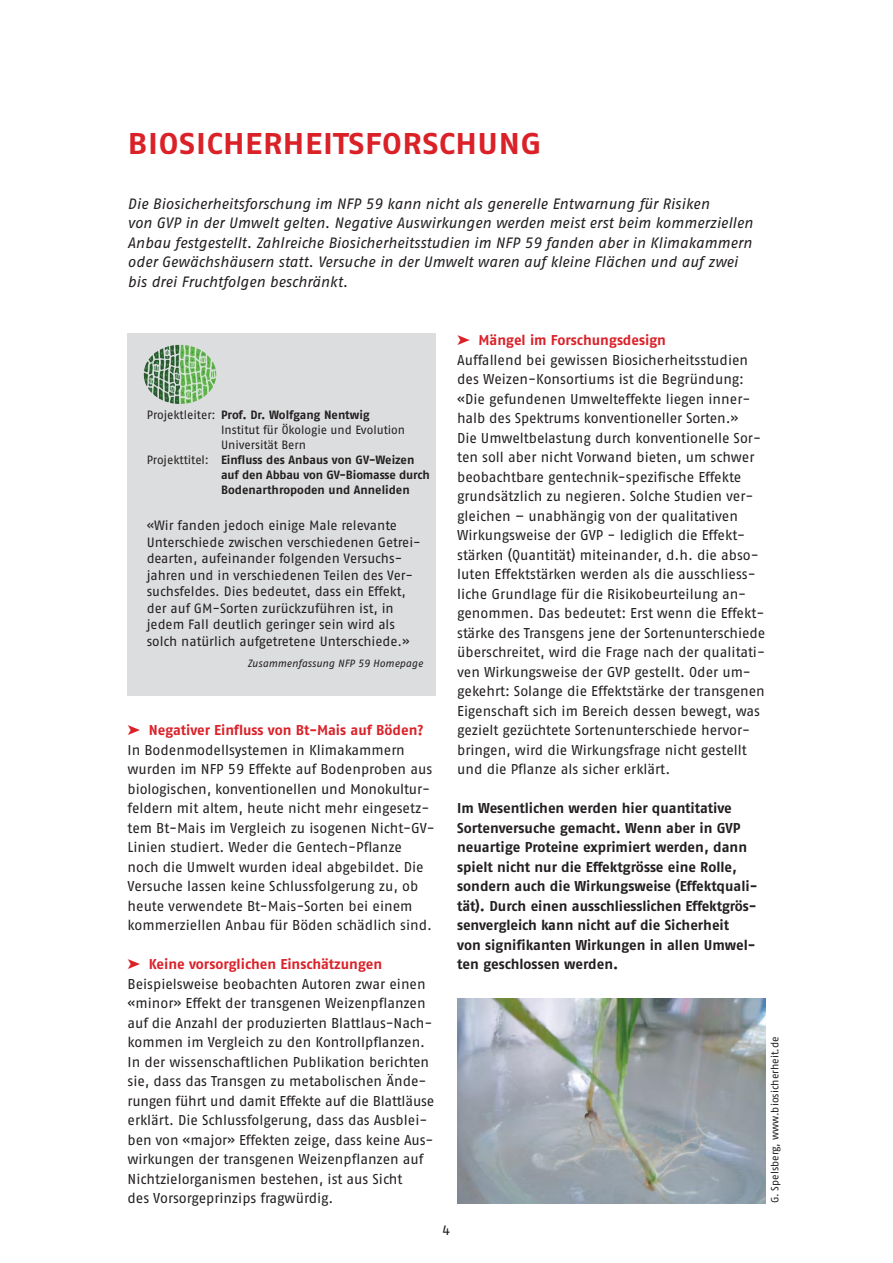
<style>
.page{position:relative;width:893px;height:1263px;background:#fff}
.page>*{position:absolute;margin:0;border:0;box-sizing:border-box;transform-origin:0 0}
.t1{font:30px "Fago Ex Bold Caps";color:#da2128}
.t2{font:italic 15px/19.5px "Fago No Regular Tf";color:#231f20}
.t3{font:14.25px/19.5px "Fago No Regular Tf";letter-spacing:-.005em;color:#231f20}
.t4{font:14.25px/19.5px "Fago No Bold Tf";letter-spacing:-.005em;color:#231f20}
.t5{font:14.25px "Fago No Bold Tf";color:#da2128}
.t6{font:13.5px/16.5px "Fago No Regular Tf";color:#231f20}
.t7{font:12px/15px "Fago No Bold Tf";color:#231f20}
.t8{font:12px/15px "Fago No Regular Tf";color:#231f20}
.t9{font:10.5px "Fago No Regular Tf";color:#231f20}
.t10{font:italic 10.5px "Fago No Regular Tf";color:#231f20}
.s1{font-family:"Fago No Regular Tf"}
</style>
<div class="page">
<div style="left:128px;top:334px;width:308px;height:362px;background:#dcddde"></div>
<img style="left:458px;top:998px;width:307px;height:205px">
<img style="left:148px;top:344px;width:58px;height:52px">
<h1 class="t1" style="left:128px;top:126px;width:416px">BIOSICHERHEITSFORSCHUNG</h1>
<p class="t2" style="left:128px;top:195px;width:627px">Die Biosicherheitsforschung im NFP 59 kann nicht als generelle Entwarnung für Risiken<br>von GVP in der Umwelt gelten. Negative Auswirkungen werden meist erst beim kommerziellen Anbau festgestellt. Zahlreiche Biosicherheitsstudien im NFP 59 fanden aber in Klimakammern oder Gewächshäusern statt. Versuche in der Umwelt waren auf kleine Flächen und auf zwei bis drei Fruchtfolgen beschränkt.</p>
<p class="t7" style="left:147px;top:408px;width:224px"><span class="s1">Projektleiter:</span> Prof. Dr. Wolfgang Nentwig</p>
<p class="t8" style="left:221px;top:423px;width:186px">Institut für Ökologie und Evolution<br>Universität Bern</p>
<p class="t7" style="left:221px;top:453px;width:210px;text-indent:-74px"><span class="s1">Projekttitel:</span> Einfluss des Anbaus von GV-Weizen auf den Abbau von GV-Biomasse durch<br>Bodenarthropoden und Anneliden</p>
<p class="t6" style="left:147px;top:518px;width:276px">«Wir fanden jedoch einige Male relevante Unterschiede zwischen verschiedenen Getrei&shy;dearten, aufeinander folgenden Versuchs - jahren und in verschiedenen Teilen des Ver&shy;suchsfeldes. Dies bedeutet, dass ein Effekt, der auf GM-Sorten zurückzuführen ist, in jedem Fall deutlich geringer sein wird als solch natürlich aufgetretene Unterschiede.»</p>
<p class="t10" style="left:248px;top:659px;width:177px">Zusammenfassung NFP 59 Homepage</p>
<p class="t5" style="left:128px;top:725px;width:298px">➤ Negativer Einfluss von Bt-Mais auf Böden?</p>
<p class="t3" style="left:128px;top:741px;width:309px">In Bodenmodellsystemen in Klimakammern wurden im NFP 59 Effekte auf Bodenproben aus biologischen, konventionellen und Monokultur&shy;feldern mit altem, heute nicht mehr eingesetz&shy;tem Bt-Mais im Vergleich zu isogenen Nicht-GV-Linien studiert. Weder die Gentech-Pflanze noch die Umwelt wurden ideal abgebildet. Die Versuche lassen keine Schlussfolgerung zu, ob heute verwendete Bt-Mais-Sorten bei einem kommerziellen Anbau für Böden schädlich sind.</p>
<p class="t5" style="left:128px;top:959px;width:256px">➤ Keine vorsorglichen Einschätzungen</p>
<p class="t3" style="left:128px;top:975px;width:308px">Beispielsweise beobachten Autoren zwar einen «minor» Effekt der transgenen Weizenpflanzen auf die Anzahl der produzierten Blattlaus-Nach - kommen im Vergleich zu den Kontrollpflanzen.<br>In der wissenschaftlichen Publikation berichten sie, dass das Transgen zu metabolischen Ände&shy;rungen führt und damit Effekte auf die Blattläuse erklärt. Die Schlussfolgerung, dass das Ausblei&shy;ben von «major» Effekten zeige, dass keine Aus - wirkungen der transgenen Weizenpflanzen auf Nichtzielorganismen bestehen, ist aus Sicht<br>des Vorsorgeprinzips fragwürdig.</p>
<p class="t5" style="left:457px;top:335px;width:210px">➤ Mängel im Forschungsdesign</p>
<p class="t3" style="left:457px;top:351px;width:309px">Auffallend bei gewissen Biosicherheitsstudien des Weizen-Konsortiums ist die Begründung: «Die gefundenen Umwelteffekte liegen inner&shy;halb des Spektrums konventioneller Sorten.»<br>Die Umweltbelastung durch konventionelle Sor&shy;ten soll aber nicht Vorwand bieten, um schwer be ob achtbare gentechnik-spezifische Effekte grund sätzlich zu negieren. Solche Studien ver&shy;gleichen – unabhängig von der qualitativen Wirkungsweise der GVP - lediglich die Effekt&shy;stärken (Quantität) miteinander, d.h. die abso&shy;luten Effektstärken werden als die ausschliess - liche Grundlage für die Risikobeurteilung an - genommen. Das bedeutet: Erst wenn die Effekt&shy;stärke des Transgens jene der Sortenunterschiede überschreitet, wird die Frage nach der qualitati&shy;ven Wirkungsweise der GVP gestellt. Oder um - gekehrt: Solange die Effektstärke der transgenen Eigenschaft sich im Bereich dessen be wegt, was gezielt gezüchtete Sortenunterschiede hervor&shy;bringen, wird die Wirkungsfrage nicht gestellt und die Pflanze als sicher erklärt.</p>
<p class="t4" style="left:457px;top:800px;width:302px">Im Wesentlichen werden hier quantitative Sortenversuche gemacht. Wenn aber in GVP neuartige Proteine exprimiert werden, dann spielt nicht nur die Effektgrösse eine Rolle, sondern auch die Wirkungsweise (Effektquali&shy;tät). Durch einen ausschliesslichen Effektgrös&shy;senvergleich kann nicht auf die Sicherheit<br>von signifikanten Wirkungen in allen Umwel&shy;ten geschlossen werden.</p>
<p class="t6" style="left:443px;top:1223px;width:9px">4</p>
<p class="t9" style="left:771px;top:1203px;width:169px;rotate:-90deg">G. Spelsberg, www.biosicherheit.de</p>
</div>
